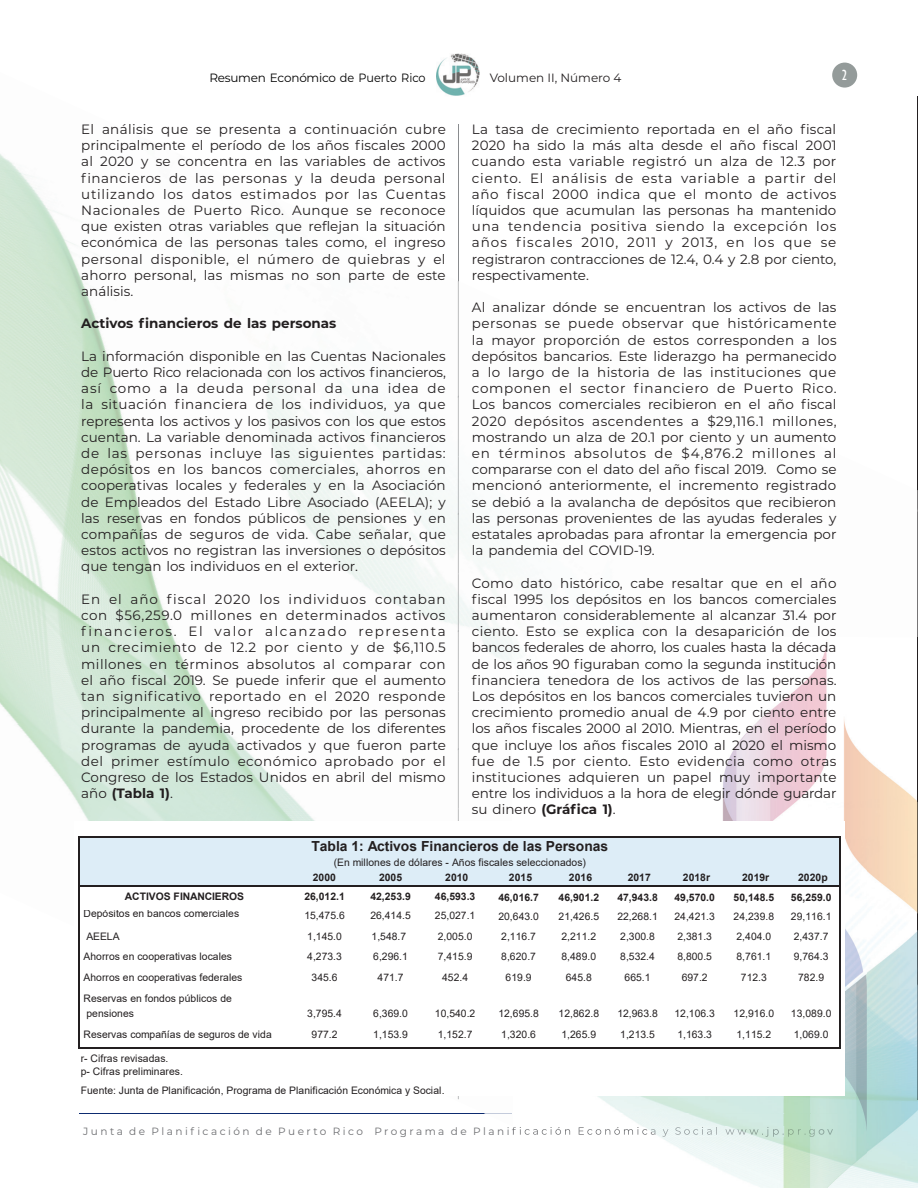
<style>
.page{position:relative;width:918px;height:1188px;background:#fff}
.page>*{position:absolute;margin:0;border:0;box-sizing:border-box;transform-origin:0 0}
.t1{font:condensed 15px "Gill Sans";color:#fff}
.t2{font:700 13.8px "Arial";color:#231f20}
.t3{font:13.5px/16.2px "Montserrat";color:#231f20;text-align:justify}
.t4{font:700 13.5px "Montserrat";color:#231f20}
.t5{font:12px "Montserrat";letter-spacing:-.02em;color:#000}
.t6{font:12px "Montserrat";color:#231f20}
.t7{font:10.5px "Montserrat";letter-spacing:.235em;color:#6c6d70}
.t8{font:10.35px/20.7px "Arial";letter-spacing:.005em;color:#231f20}
.t9{font:700 10.35px/19.6px "Arial";letter-spacing:.005em;color:#231f20;text-align:center}
.s1{font-weight:700}
.s2{font-weight:500}
</style>
<div class="page">
<hr style="left:917px;top:96px;width:1px;height:1003px;background:#231f20">
<img style="left:436px;top:54px;width:44px;height:18px">
<hr style="left:79px;top:1113px;width:758px;height:1px;background:#0d2b70">
<img style="left:0;top:72px;width:480px;height:175px">
<img style="left:0;top:247px;width:459px;height:117px">
<img style="left:0;top:364px;width:458px;height:118px">
<img style="left:0;top:482px;width:501px;height:117px">
<img style="left:0;top:599px;width:513px;height:118px">
<img style="left:12px;top:717px;width:447px;height:383px">
<img style="left:917px;top:490px;width:1px;height:147px">
<img style="left:458px;top:281px;width:1px;height:114px">
<img style="left:458px;top:395px;width:1px;height:118px">
<img style="left:458px;top:513px;width:1px;height:117px">
<img style="left:458px;top:630px;width:1px;height:118px">
<img style="left:458px;top:748px;width:1px;height:73px">
<svg style="left:484px;top:1113px;width:29px;height:1px"></svg>
<div style="left:832px;top:63px;width:25px;height:25px;background:#949b9a;border-radius:50%"></div>
<img style="left:513px;top:643px;width:405px;height:545px">
<img style="left:513px;top:1113px;width:324px;height:1px">
<img style="left:514px;top:1127px;width:203px;height:10px">
<img style="left:725px;top:1127px;width:90px;height:10px">
<img style="left:819px;top:1129px;width:14px;height:6px">
<div style="left:75px;top:821px;width:770px;height:275px;background:#fff"></div>
<svg style="left:78px;top:887px;width:763px;height:162px"></svg>
<div style="left:79px;top:837px;width:762px;height:49px;background:#ddedf7"></div>
<hr style="left:78px;top:836px;width:2px;height:212px;background:#231f20">
<hr style="left:840px;top:838px;width:1px;height:210px;background:#231f20">
<hr style="left:80px;top:836px;width:761px;height:2px;background:#231f20">
<hr style="left:80px;top:885px;width:761px;height:2px;background:#231f20">
<hr style="left:80px;top:1047px;width:761px;height:1px;background:#231f20">
<p class="t5" style="left:209px;top:69px;width:218px">Resumen Económico de Puerto Rico</p>
<p class="t6" style="left:490px;top:69px;width:133px">Volumen II, Número 4</p>
<p class="t1" style="left:842px;top:66px;width:7px">2</p>
<p class="t3" style="left:81px;top:121px;width:366px">El análisis que se presenta a continuación cubre principalmente el período de los años fiscales 2000 al 2020 y se concentra en las variables de activos financieros de las personas y la deuda personal utilizando los datos estimados por las Cuentas Nacionales de Puerto Rico. Aunque se reconoce que existen otras variables que reflejan la situación económica de las personas tales como, el ingreso personal disponible, el número de quiebras y el ahorro personal, las mismas no son parte de este análisis.</p>
<p class="t4" style="left:81px;top:314px;width:257px">Activos financieros de las personas</p>
<p class="t3" style="left:81px;top:348px;width:366px">La información disponible en las Cuentas Nacionales de Puerto Rico relacionada con los activos financieros, así como a la deuda personal da una idea de la situación financiera de los individuos, ya que representa los activos y los pasivos con los que estos cuentan. La variable denominada activos financieros de las personas incluye las siguientes partidas: depósitos en los bancos comerciales, ahorros en cooperativas locales y federales y en la Asociación de Empleados del Estado Libre Asociado (AEELA); y las reservas en fondos públicos de pensiones y en compañías de seguros de vida. Cabe señalar, que estos activos no registran las inversiones o depósitos que tengan los individuos en el exterior.</p>
<p class="t3" style="left:81px;top:591px;width:366px">En el año fiscal 2020 los individuos contaban con $56,259.0 millones en determinados activos financieros. El valor alcanzado representa un crecimiento de 12.2 por ciento y de $6,110.5 millones en términos absolutos al comparar con el año fiscal 2019. Se puede inferir que el aumento tan significativo reportado en el 2020 responde principalmente al ingreso recibido por las personas durante la pandemia, procedente de los diferentes programas de ayuda activados y que fueron parte del primer estímulo económico aprobado por el Congreso de los Estados Unidos en abril del mismo año <span class="s1">(Tabla 1)</span>.</p>
<p class="t3" style="left:472px;top:121px;width:366px">La tasa de crecimiento reportada en el año fiscal 2020 ha sido la más alta desde el año fiscal 2001 cuando esta variable registró un alza de 12.3 por ciento. El análisis de esta variable a partir del año fiscal 2000 indica que el monto de activos líquidos que acumulan las personas ha mantenido una tendencia positiva siendo la excepción los años fiscales 2010, 2011 y 2013, en los que se registraron contracciones de 12.4, 0.4 y 2.8 por ciento, respectivamente.</p>
<p class="t3" style="left:472px;top:299px;width:366px">Al analizar dónde se encuentran los activos de las personas se puede observar que históricamente la mayor proporción de estos corresponden a los depósitos bancarios. Este liderazgo ha permanecido a lo largo de la historia de las instituciones que componen el sector financiero de Puerto Rico.<br>Los bancos comerciales recibieron en el año fiscal 2020 depósitos ascendentes a $29,116.1 millones, mostrando un alza de 20.1 por ciento y un aumento en términos absolutos de $4,876.2 millones al compararse con el dato del año fiscal 2019. Como se mencionó anteriormente, el incremento registrado se debió a la avalancha de depósitos que recibieron las personas provenientes de las ayudas federales y estatales aprobadas para afrontar la emergencia por la pandemia del COVID-19.</p>
<p class="t3" style="left:472px;top:574px;width:366px">Como dato histórico, cabe resaltar que en el año fiscal 1995 los depósitos en los bancos comerciales aumentaron considerablemente al alcanzar 31.4 por ciento. Esto se explica con la desaparición de los bancos federales de ahorro, los cuales hasta la década de los años 90 figuraban como la segunda institución financiera tenedora de los activos de las personas.<br>Los depósitos en los bancos comerciales tuvieron un crecimiento promedio anual de 4.9 por ciento entre los años fiscales 2000 al 2010. Mientras, en el período que incluye los años fiscales 2010 al 2020 el mismo fue de 1.5 por ciento. Esto evidencia como otras instituciones adquieren un papel muy importante entre los individuos a la hora de elegir dónde guardar su dinero <span class="s1">(Gráfica 1)</span>.</p>
<p class="t2" style="left:312px;top:836px;width:298px">Tabla 1: Activos Financieros de las Personas</p>
<p class="t8" style="left:334px;top:852px;width:254px">(En millones de dólares - Años fiscales seleccionados)</p>
<p class="t9" style="left:304px;top:868px;width:42px;line-height:18.5px">2000<br>26,012.1</p>
<p class="t8" style="left:304px;top:905px;width:42px">15,475.6<br>1,145.0</p>
<p class="t9" style="left:370px;top:868px;width:42px;line-height:18.5px">2005<br>42,253.9</p>
<p class="t8" style="left:370px;top:905px;width:42px;text-align:center">26,414.5<br>1,548.7<br>6,296.1<br>471.7</p>
<p class="t9" style="left:435px;top:868px;width:42px;line-height:18.5px">2010<br>46,593.3</p>
<p class="t8" style="left:435px;top:905px;width:42px;text-align:center">25,027.1<br>2,005.0<br>7,415.9<br>452.4</p>
<p class="t9" style="left:498px;top:868px;width:42px">2015<br>46,016.7</p>
<p class="t8" style="left:498px;top:906px;width:42px;text-align:center">20,643.0<br>2,116.7<br>8,620.7<br>619.9</p>
<p class="t9" style="left:125px;top:886px;width:121px">ACTIVOS FINANCIEROS</p>
<p class="t8" style="left:84px;top:903px;width:157px;line-height:22.4px">Depósitos en bancos comerciales<br>AEELA</p>
<p class="t8" style="left:84px;top:946px;width:160px">Ahorros en cooperativas locales<br>Ahorros en cooperativas federales<br>Reservas en fondos públicos de</p>
<p class="t8" style="left:84px;top:1003px;width:190px">pensiones<br>Reservas compañías de seguros de vida</p>
<p class="t8" style="left:81px;top:1053px;width:104px;line-height:12.5px">r- Cifras revisadas.<br>p- Cifras preliminares.</p>
<p class="t8" style="left:81px;top:1080px;width:365px">Fuente: Junta de Planificación, Programa de Planificación Económica y Social.</p>
<p class="t8" style="left:307px;top:946px;width:36px;text-align:center">4,273.3<br>345.6</p>
<p class="t8" style="left:307px;top:1003px;width:36px;text-align:center">3,795.4<br>977.2</p>
<p class="t8" style="left:498px;top:1003px;width:42px">12,695.8<br>1,320.6</p>
<p class="t8" style="left:373px;top:1003px;width:36px">6,369.0<br>1,153.9</p>
<p class="t8" style="left:435px;top:1003px;width:42px">10,540.2<br>1,152.7</p>
<p class="t9" style="left:559px;top:868px;width:42px">2016<br>46,901.2</p>
<p class="t8" style="left:559px;top:906px;width:42px;text-align:center">21,426.5<br>2,211.2<br>8,489.0<br>645.8</p>
<p class="t8" style="left:559px;top:1003px;width:42px">12,862.8<br>1,265.9</p>
<p class="t9" style="left:617px;top:868px;width:42px">2017<br>47,943.8</p>
<p class="t8" style="left:617px;top:906px;width:42px;text-align:center">22,268.1<br>2,300.8<br>8,532.4<br>665.1</p>
<p class="t8" style="left:617px;top:1003px;width:42px">12,963.8<br>1,213.5</p>
<p class="t9" style="left:674px;top:868px;width:42px">2018r<br>49,570.0</p>
<p class="t8" style="left:674px;top:906px;width:42px;text-align:center">24,421.3<br>2,381.3<br>8,800.5<br>697.2</p>
<p class="t8" style="left:674px;top:1003px;width:42px">12,106.3<br>1,163.3</p>
<p class="t9" style="left:734px;top:868px;width:42px">2019r<br>50,148.5</p>
<p class="t8" style="left:734px;top:906px;width:42px;text-align:center">24,239.8<br>2,404.0<br>8,761.1<br>712.3</p>
<p class="t8" style="left:734px;top:1003px;width:42px">12,916.0<br>1,115.2</p>
<p class="t8" style="left:791px;top:1003px;width:42px">13,089.0<br>1,069.0</p>
<p class="t9" style="left:791px;top:868px;width:42px">2020p<br>56,259.0</p>
<p class="t8" style="left:791px;top:906px;width:42px;text-align:center">29,116.1<br>2,437.7<br>9,764.3<br>782.9</p>
<p class="t7" style="left:83px;top:1124px;width:751px">Junta de Planificación de Puerto Rico Programa de Planificación Económica y Social www.jp.pr.g<span class="s2">ov</span></p>
</div>
